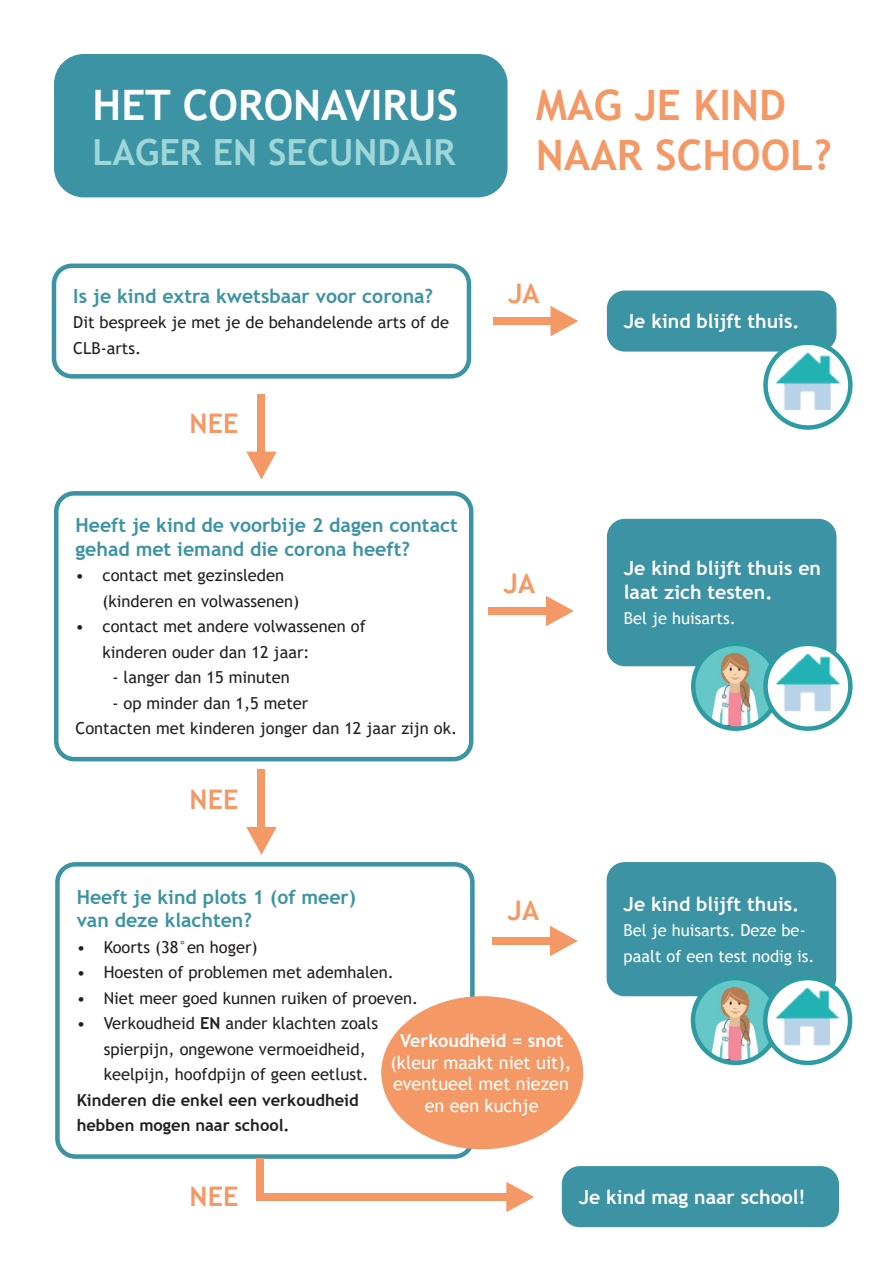
<style>
.page{position:relative;width:893px;height:1263px;background:#fff}
.page>*{position:absolute;margin:0;border:0;box-sizing:border-box;transform-origin:0 0}
.t1{font:700 42px/50.4px "Trebuchet MS";color:#f49966}
.t2{font:700 42px "Trebuchet MS";color:#fff}
.t3{font:700 36px "Trebuchet MS";color:#9fd6d7}
.t4{font:700 27px "Trebuchet MS";color:#f49966}
.t5{font:700 19.5px/23.4px "Trebuchet MS";color:#3b93a3}
.t6{font:700 19.5px/23.4px "Trebuchet MS";color:#fff}
.t7{font:18px/21.6px "Trebuchet MS";color:#fff;text-align:center}
.t8{font:700 18px "Trebuchet MS";color:#fff}
.t9{font:16.5px/25.5px "Trebuchet MS";color:#231f20}
.t10{font:16.5px/25.5px "Trebuchet MS";color:#fff}
.t11{font:700 16.5px/25.5px "Trebuchet MS";color:#231f20}
.s1{font-weight:700}
</style>
<div class="page">
<div style="left:54px;top:54px;width:454px;height:143px;background:#3b93a3;border-radius:30px"></div>
<div style="left:52px;top:263px;width:419px;height:116px;border:4px solid #3b93a3;border-radius:18px"></div>
<div style="left:493px;top:317px;width:57px;height:8px;background:#f49966"></div>
<svg style="left:550px;top:306px;width:28px;height:30px"></svg>
<div style="left:257px;top:394px;width:8px;height:57px;background:#f49966"></div>
<svg style="left:246px;top:452px;width:31px;height:27px"></svg>
<div style="left:607px;top:290px;width:229px;height:62px;background:#3b93a3;border-radius:18px"></div>
<div style="left:55px;top:862px;width:420px;height:297px;border:4px solid #3b93a3;border-radius:18px"></div>
<div style="left:489px;top:607px;width:57px;height:8px;background:#f49966"></div>
<svg style="left:546px;top:596px;width:28px;height:30px"></svg>
<div style="left:607px;top:519px;width:229px;height:147px;background:#3b93a3;border-radius:18px"></div>
<div style="left:381px;top:996px;width:202px;height:153px;background:#f49966;border-radius:50%"></div>
<div style="left:257px;top:770px;width:8px;height:57px;background:#f49966"></div>
<svg style="left:246px;top:827px;width:31px;height:28px"></svg>
<svg style="left:765px;top:343px;width:85px;height:84px"></svg>
<img style="left:776px;top:353px;width:64px;height:57px">
<div style="left:763px;top:340px;width:90px;height:90px;border:4px solid #2d9ba2;border-radius:50%"></div>
<img style="left:693px;top:644px;width:85px;height:85px;border-radius:42px">
<div style="left:691px;top:642px;width:89px;height:89px;border:4px solid #2d9ba2;border-radius:50%"></div>
<svg style="left:765px;top:644px;width:85px;height:85px"></svg>
<img style="left:776px;top:654px;width:64px;height:57px">
<div style="left:763px;top:642px;width:90px;height:89px;border:4px solid #2d9ba2;border-radius:50%"></div>
<div style="left:54px;top:491px;width:419px;height:270px;border:4px solid #3b93a3;border-radius:18px"></div>
<div style="left:493px;top:937px;width:57px;height:8px;background:#f49966"></div>
<svg style="left:550px;top:926px;width:28px;height:30px"></svg>
<div style="left:607px;top:862px;width:229px;height:134px;background:#3b93a3;border-radius:18px"></div>
<img style="left:693px;top:978px;width:85px;height:85px;border-radius:42px">
<div style="left:691px;top:976px;width:89px;height:89px;border:4px solid #2d9ba2;border-radius:50%"></div>
<svg style="left:765px;top:978px;width:85px;height:85px"></svg>
<img style="left:775px;top:988px;width:65px;height:57px">
<div style="left:763px;top:976px;width:89px;height:89px;border:4px solid #2d9ba2;border-radius:50%"></div>
<div style="left:256px;top:1159px;width:8px;height:38px;background:#f49966"></div>
<div style="left:562px;top:1166px;width:277px;height:61px;background:#3b93a3;border-radius:18px"></div>
<div style="left:256px;top:1193px;width:264px;height:8px;background:#f49966"></div>
<svg style="left:506px;top:1182px;width:28px;height:30px"></svg>
<h1 class="t2" style="left:93px;top:79px;width:367px">HET CORONAVIRUS</h1>
<h2 class="t3" style="left:93px;top:129px;width:364px">LAGER EN SECUNDAIR</h2>
<p class="t5" style="left:73px;top:284px;width:361px">Is je kind extra kwetsbaar voor corona?</p>
<p class="t9" style="left:73px;top:309px;width:377px">Dit bespreek je met je de behandelende arts of de<br>CLB-arts.</p>
<h3 class="t4" style="left:190px;top:407px;width:50px">NEE</h3>
<p class="t5" style="left:76px;top:514px;width:384px">Heeft je kind de voorbije 2 dagen contact gehad met iemand die corona heeft?</p>
<p class="t9" style="left:103px;top:563px;width:198px;text-indent:-27px">• contact met gezinsleden (kinderen en volwassenen)</p>
<p class="t9" style="left:103px;top:614px;width:265px;text-indent:-27px">• contact met andere volwassenen of kinderen ouder dan 12 jaar:</p>
<p class="t9" style="left:113px;top:665px;width:179px">- langer dan 15 minuten</p>
<p class="t9" style="left:76px;top:690px;width:383px;text-indent:37px">- op minder dan 1,5 meter<br>Contacten met kinderen jonger dan 12 jaar zijn ok.</p>
<h3 class="t4" style="left:190px;top:782px;width:50px">NEE</h3>
<h1 class="t1" style="left:536px;top:80px;width:298px">MAG JE KIND<br>NAAR SCHOOL?</h1>
<h3 class="t4" style="left:508px;top:277px;width:33px">JA</h3>
<p class="t6" style="left:624px;top:310px;width:177px">Je kind blijft thuis.</p>
<h3 class="t4" style="left:504px;top:567px;width:33px">JA</h3>
<p class="t6" style="left:624px;top:557px;width:199px">Je kind blijft thuis en laat zich testen.</p>
<p class="t10" style="left:624px;top:605px;width:113px">Bel je huisarts.</p>
<p class="t5" style="left:77px;top:885px;width:281px">Heeft je kind plots 1 (of meer) van deze klachten?</p>
<p class="t9" style="left:77px;top:934px;width:182px">• Koorts (38°en hoger)</p>
<p class="t9" style="left:77px;top:959px;width:319px">• Hoesten of problemen met ademhalen.</p>
<p class="t9" style="left:77px;top:985px;width:343px">• Niet meer goed kunnen ruiken of proeven.</p>
<p class="t9" style="left:104px;top:1010px;width:276px;text-indent:-27px">• Verkoudheid <span class="s1">EN</span> ander klachten zoals spierpijn, ongewone vermoeidheid, keelpijn, hoofdpijn of geen eetlust.</p>
<p class="t11" style="left:77px;top:1087px;width:284px">Kinderen die enkel een verkoudheid hebben mogen naar school.</p>
<h3 class="t4" style="left:508px;top:893px;width:33px">JA</h3>
<p class="t6" style="left:624px;top:892px;width:177px">Je kind blijft thuis.</p>
<p class="t10" style="left:624px;top:918px;width:192px">Bel je huisarts. Deze be&shy;paalt of een test nodig is.</p>
<p class="t8" style="left:400px;top:1029px;width:165px">Verkoudheid = snot</p>
<p class="t7" style="left:390px;top:1051px;width:183px">(kleur maakt niet uit), eventueel met niezen en een kuchje</p>
<h3 class="t4" style="left:190px;top:1179px;width:50px">NEE</h3>
<p class="t6" style="left:579px;top:1185px;width:228px">Je kind mag naar school!</p>
</div>
